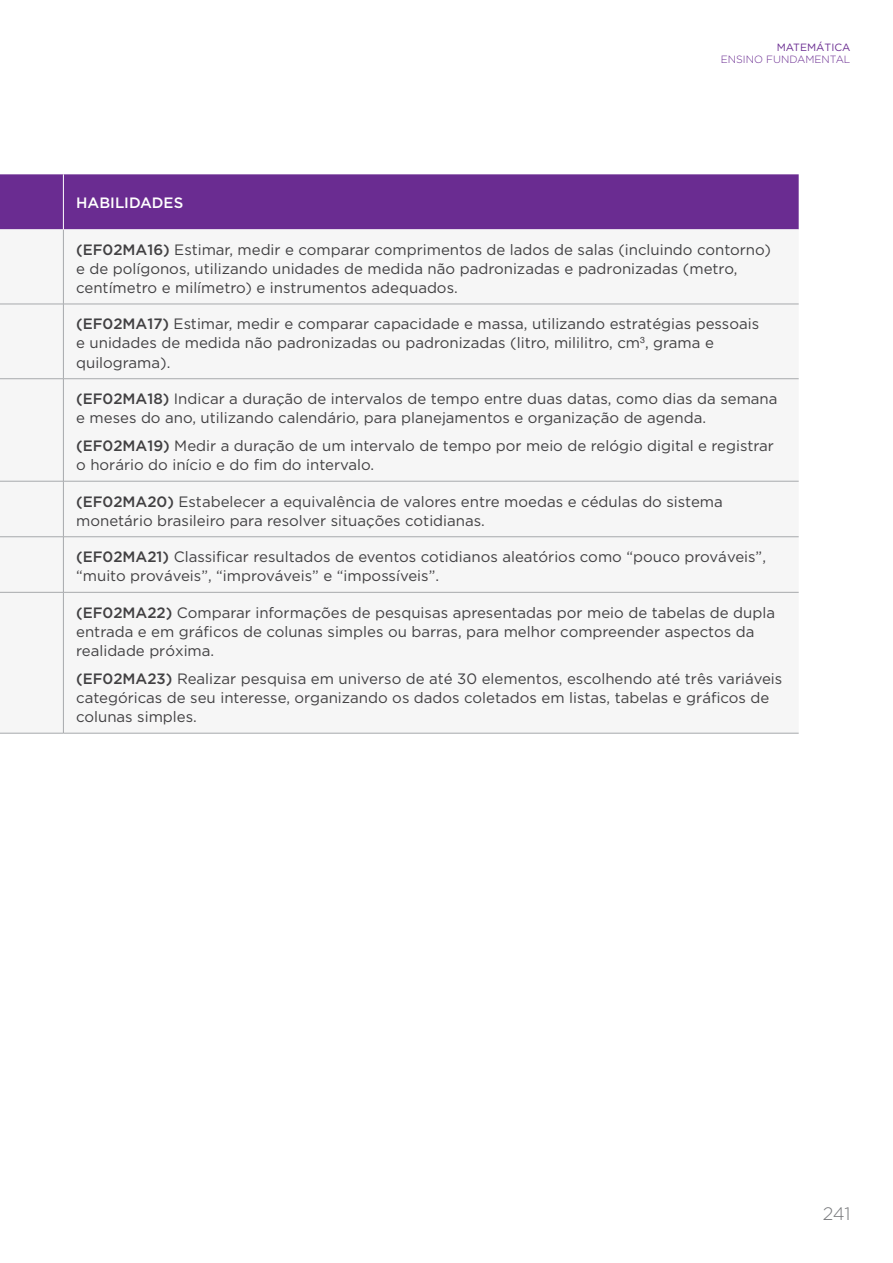
<style>
.page{position:relative;width:893px;height:1263px;background:#fff}
.page>*{position:absolute;margin:0;border:0;box-sizing:border-box;transform-origin:0 0}
.t1{font:300 18px "Gotham";color:#77787b}
.t2{font:15px/19.2px "Gotham";color:#414042}
.t3{font:500 15px "Gotham";color:#fff}
.t4{font:300 10.5px "Gotham";color:#6a2c91}
.t5{font:10.5px "Gotham";color:#6a2c91}
.s1{font-weight:500}
</style>
<div class="page">
<div style="left:0;top:174px;width:799px;height:55px;background:#6a2c91"></div>
<div style="left:0;top:229px;width:799px;height:504px;background:#f6f6f6"></div>
<hr style="left:63px;top:229px;width:1px;height:75px;background:#a7a9ac">
<hr style="left:0;top:304px;width:63px;height:1px;background:#a7a9ac">
<hr style="left:63px;top:304px;width:736px;height:1px;background:#a7a9ac">
<hr style="left:63px;top:304px;width:1px;height:75px;background:#a7a9ac">
<hr style="left:0;top:378px;width:63px;height:1px;background:#a7a9ac">
<hr style="left:63px;top:378px;width:736px;height:1px;background:#a7a9ac">
<hr style="left:63px;top:379px;width:1px;height:102px;background:#a7a9ac">
<hr style="left:0;top:481px;width:63px;height:1px;background:#a7a9ac">
<hr style="left:63px;top:481px;width:736px;height:1px;background:#a7a9ac">
<hr style="left:63px;top:481px;width:1px;height:56px;background:#a7a9ac">
<hr style="left:0;top:536px;width:63px;height:1px;background:#a7a9ac">
<hr style="left:63px;top:536px;width:736px;height:1px;background:#a7a9ac">
<hr style="left:63px;top:537px;width:1px;height:55px;background:#a7a9ac">
<hr style="left:0;top:592px;width:63px;height:1px;background:#a7a9ac">
<hr style="left:63px;top:592px;width:736px;height:1px;background:#a7a9ac">
<hr style="left:63px;top:592px;width:1px;height:141px;background:#a7a9ac">
<hr style="left:0;top:733px;width:63px;height:1px;background:#a7a9ac">
<hr style="left:63px;top:733px;width:736px;height:1px;background:#a7a9ac">
<hr style="left:63px;top:174px;width:1px;height:55px;background:#fff">
<p class="t5" style="left:777px;top:42px;width:75px">MATEMÁTICA</p>
<p class="t4" style="left:721px;top:54px;width:131px">ENSINO FUNDAMENTAL</p>
<p class="t3" style="left:76px;top:194px;width:109px">HABILIDADES</p>
<p class="t2" style="left:76px;top:239px;width:696px"><span class="s1">(EF02MA16)</span> Estimar, medir e comparar comprimentos de lados de salas (incluindo contorno) e de polígonos, utilizando unidades de medida não padronizadas e padronizadas (metro, centímetro e milímetro) e instrumentos adequados.</p>
<p class="t2" style="left:76px;top:314px;width:684px"><span class="s1">(EF02MA17)</span> Estimar, medir e comparar capacidade e massa, utilizando estratégias pessoais e unidades de medida não padronizadas ou padronizadas (litro, mililitro, cm<sup>3</sup>, grama e quilograma).</p>
<p class="t2" style="left:76px;top:389px;width:703px"><span class="s1">(EF02MA18)</span> Indicar a duração de intervalos de tempo entre duas datas, como dias da semana e meses do ano, utilizando calendário, para planejamentos e organização de agenda.</p>
<p class="t2" style="left:76px;top:436px;width:699px"><span class="s1">(EF02MA19)</span> Medir a duração de um intervalo de tempo por meio de relógio digital e registrar o horário do início e do fim do intervalo.</p>
<p class="t2" style="left:76px;top:491px;width:648px"><span class="s1">(EF02MA20)</span> Estabelecer a equivalência de valores entre moedas e cédulas do sistema monetário brasileiro para resolver situações cotidianas.</p>
<p class="t2" style="left:76px;top:547px;width:691px"><span class="s1">(EF02MA21)</span> Classificar resultados de eventos cotidianos aleatórios como “pouco prováveis”, “muito prováveis”, “improváveis” e “impossíveis”.</p>
<p class="t2" style="left:76px;top:602px;width:700px"><span class="s1">(EF02MA22)</span> Comparar informações de pesquisas apresentadas por meio de tabelas de dupla entrada e em gráficos de colunas simples ou barras, para melhor compreender aspectos da realidade próxima.</p>
<p class="t2" style="left:76px;top:668px;width:708px"><span class="s1">(EF02MA23)</span> Realizar pesquisa em universo de até 30 elementos, escolhendo até três variáveis categóricas de seu interesse, organizando os dados coletados em listas, tabelas e gráficos de colunas simples.</p>
<p class="t1" style="left:823px;top:1203px;width:29px">241</p>
</div>
